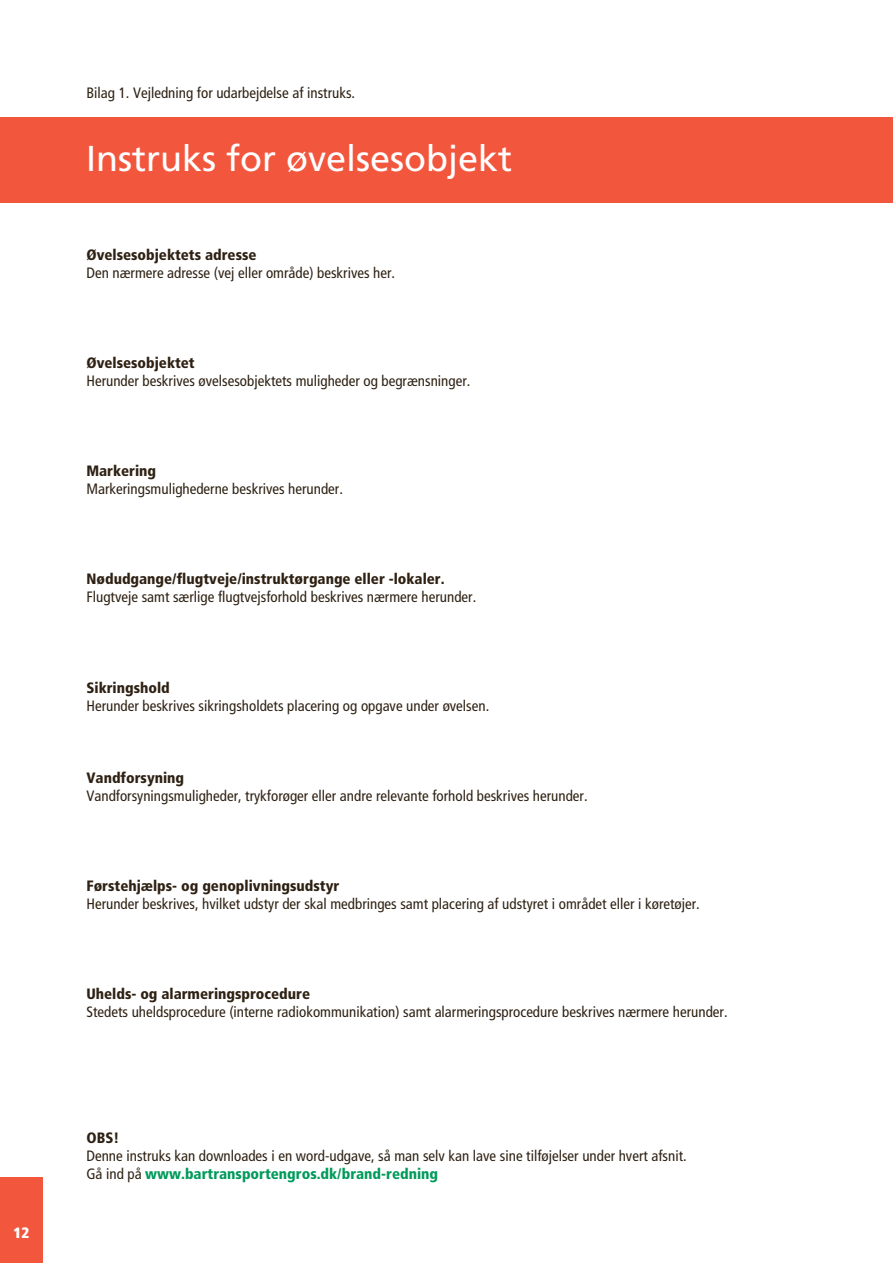
<style>
.page{position:relative;width:893px;height:1263px;background:#fff}
.page>*{position:absolute;margin:0;border:0;box-sizing:border-box;transform-origin:0 0}
.t1{font:36px "Frutiger";color:#fff}
.t2{font:condensed 15px/18px "Frutiger LT Std";color:#2e2113}
.t3{font:900 condensed 15px "Frutiger LT Std";color:#2e2113}
.t4{font:900 condensed 15px "Frutiger LT Std";color:#fff}
.s1{font-weight:900;color:#009a5b}
</style>
<div class="page">
<div style="left:0;top:1178px;width:43px;height:85px;background:#f2573e"></div>
<div style="left:0;top:117px;width:893px;height:85px;background:#f2573e"></div>
<p class="t4" style="left:14px;top:1224px;width:17px">12</p>
<p class="t2" style="left:86px;top:84px;width:270px">Bilag 1. Vejledning for udarbejdelse af instruks.</p>
<h1 class="t1" style="left:86px;top:138px;width:428px">Instruks for øvelsesobjekt</h1>
<p class="t3" style="left:86px;top:246px;width:172px">Øvelsesobjektets adresse</p>
<p class="t2" style="left:86px;top:264px;width:310px">Den nærmere adresse (vej eller område) beskrives her.</p>
<p class="t3" style="left:86px;top:354px;width:110px">Øvelsesobjektet</p>
<p class="t2" style="left:86px;top:372px;width:385px">Herunder beskrives øvelsesobjektets muligheder og begrænsninger.</p>
<p class="t3" style="left:86px;top:462px;width:71px">Markering</p>
<p class="t2" style="left:86px;top:480px;width:258px">Markeringsmulighederne beskrives herunder.</p>
<p class="t3" style="left:86px;top:570px;width:360px">Nødudgange/flugtveje/instruktørgange eller -lokaler.</p>
<p class="t2" style="left:86px;top:588px;width:391px">Flugtveje samt særlige flugtvejsforhold beskrives nærmere herunder.</p>
<p class="t3" style="left:86px;top:678px;width:85px">Sikringshold</p>
<p class="t2" style="left:86px;top:696px;width:404px">Herunder beskrives sikringsholdets placering og opgave under øvelsen.</p>
<p class="t3" style="left:86px;top:768px;width:99px">Vandforsyning</p>
<p class="t2" style="left:86px;top:786px;width:503px">Vandforsyningsmuligheder, trykforøger eller andre relevante forhold beskrives herunder.</p>
<p class="t3" style="left:86px;top:876px;width:254px">Førstehjælps- og genoplivningsudstyr</p>
<p class="t2" style="left:86px;top:894px;width:615px">Herunder beskrives, hvilket udstyr der skal medbringes samt placering af udstyret i området eller i køretøjer.</p>
<p class="t3" style="left:86px;top:984px;width:225px">Uhelds- og alarmeringsprocedure</p>
<p class="t2" style="left:86px;top:1002px;width:643px">Stedets uheldsprocedure (interne radiokommunikation) samt alarmeringsprocedure beskrives nærmere herunder.</p>
<p class="t3" style="left:86px;top:1128px;width:34px">OBS!</p>
<p class="t2" style="left:86px;top:1146px;width:602px">Denne instruks kan downloades i en word-udgave, så man selv kan lave sine tilføjelser under hvert afsnit.<br>Gå ind på <span class="s1">www.bartransportengros.dk/brand-redning</span></p>
</div>
